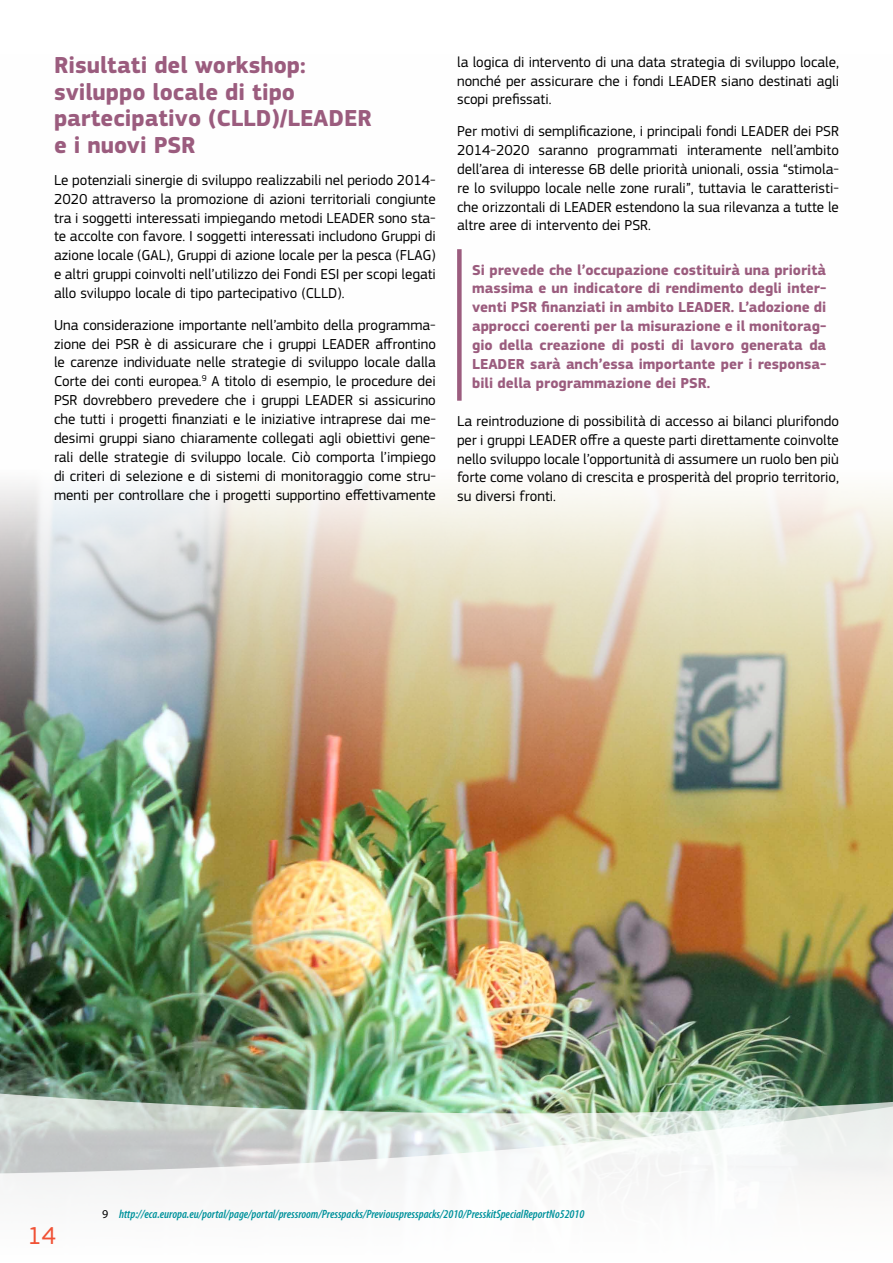
<style>
.page{position:relative;width:893px;height:1263px;background:#fff}
.page>*{position:absolute;margin:0;border:0;box-sizing:border-box;transform-origin:0 0}
.t1{font:25.5px "PF Square Sans Pro";color:#f05135}
.t2{font:700 24px/26.8px "PF Square Sans Pro";color:#9b5c7e}
.t3{font:15px/18.9px "PF Square Sans Pro";color:#000;text-align:justify}
.t4{font:700 15px/18.9px "PF Square Sans Pro";color:#9b5c7e;text-align:justify}
.t5{font:italic 600 condensed 12px "Myriad Pro";color:#00929c}
.s1{font-weight:400;font-style:normal;font-stretch:normal;color:#000}
</style>
<div class="page">
<img style="left:0;top:483px;width:893px;height:367px">
<img style="left:0;top:850px;width:893px;height:338px">
<div style="left:457px;top:249px;width:5px;height:152px;background:#9b5c7e"></div>
<h2 class="t2" style="left:54px;top:52px;width:319px">Risultati del workshop: sviluppo locale di tipo partecipativo (CLLD)/LEADER e i nuovi PSR</h2>
<p class="t3" style="left:54px;top:170px;width:383px">Le potenziali sinergie di sviluppo realizzabili nel periodo 2014- 2020 attraverso la promozione di azioni territoriali congiunte tra i soggetti interessati impiegando metodi LEADER sono sta&shy;te accolte con favore. I soggetti interessati includono Gruppi di azione locale (GAL), Gruppi di azione locale per la pesca (FLAG) e altri gruppi coinvolti nell’utilizzo dei Fondi ESI per scopi legati allo sviluppo locale di tipo partecipativo (CLLD).</p>
<p class="t3" style="left:54px;top:315px;width:383px">Una considerazione importante nell’ambito della programma&shy;zione dei PSR è di assicurare che i gruppi LEADER affrontino le carenze individuate nelle strategie di sviluppo locale dalla Corte dei conti europea.<sup>9</sup> A titolo di esempio, le procedure dei PSR dovrebbero prevedere che i gruppi LEADER si assicurino che tutti i progetti finanziati e le iniziative intraprese dai me&shy;desimi gruppi siano chiaramente collegati agli obiettivi gene&shy;rali delle strategie di sviluppo locale. Ciò comporta l’impiego di criteri di selezione e di sistemi di monitoraggio come stru&shy;menti per controllare che i progetti supportino effettivamente</p>
<p class="t3" style="left:457px;top:52px;width:383px">la logica di intervento di una data strategia di sviluppo locale, nonché per assicurare che i fondi LEADER siano destinati agli scopi prefissati.</p>
<p class="t3" style="left:457px;top:122px;width:383px">Per motivi di semplificazione, i principali fondi LEADER dei PSR 2014-2020 saranno programmati interamente nell’ambito dell’area di interesse 6B delle priorità unionali, ossia “stimola&shy;re lo sviluppo locale nelle zone rurali”, tuttavia le caratteristi&shy;che orizzontali di LEADER estendono la sua rilevanza a tutte le altre aree di intervento dei PSR.</p>
<p class="t4" style="left:472px;top:261px;width:356px">Si prevede che l’occupazione costituirà una priorità massima e un indicatore di rendimento degli inter&shy;venti PSR finanziati in ambito LEADER. L’adozione di approcci coerenti per la misurazione e il monitorag&shy;gio della creazione di posti di lavoro generata da LEADER sarà anch’essa importante per i responsa&shy;bili della programmazione dei PSR.</p>
<p class="t3" style="left:457px;top:411px;width:383px">La reintroduzione di possibilità di accesso ai bilanci plurifondo per i gruppi LEADER offre a queste parti direttamente coinvolte nello sviluppo locale l’opportunità di assumere un ruolo ben più forte come volano di crescita e prosperità del proprio territorio, su diversi fronti.</p>
<h1 class="t1" style="left:28px;top:1220px;width:30px">14</h1>
<p class="t5" style="left:102px;top:1208px;width:484px"><span class="s1">9</span> http://eca.europa.eu/portal/page/portal/pressroom/Presspacks/Previouspresspacks/2010/PresskitSpecialReportNo52010</p>
</div>
